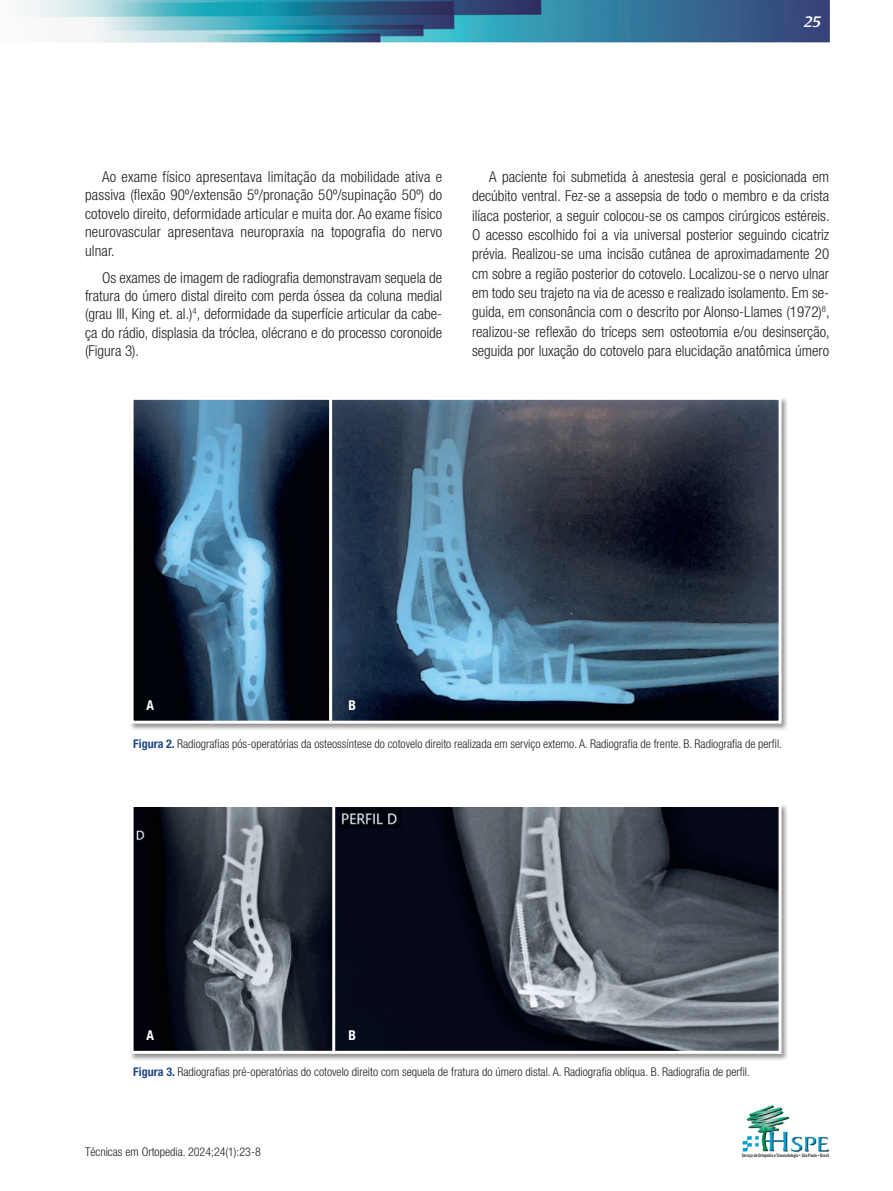
<style>
.page{position:relative;width:893px;height:1191px;background:#fff}
.page>*{position:absolute;margin:0;border:0;box-sizing:border-box;transform-origin:0 0}
.t1{font:300 condensed 15px/19.4px "Helvetica Neue";color:#231f20;text-align:justify}
.t2{font:600 15px "Raspoutine";color:#fff}
.t3{font:700 condensed 13.5px "Helvetica Neue";color:#fff}
.t4{font:300 condensed 12px "Helvetica Neue";color:#231f20}
.t5{font:700 4.5px "News Gothic BT";color:#231f20;scale:.8 1}
.s1{font-weight:700;color:#1c4788}
</style>
<div class="page">
<img style="left:25px;top:0;width:804px;height:43px">
<img style="left:742px;top:1105px;width:87px;height:47px">
<div style="left:129px;top:395px;width:660px;height:336px;background:#231f20;opacity:.5"></div>
<img style="left:135px;top:401px;width:643px;height:318px">
<div style="left:131px;top:397px;width:651px;height:326px;border:3px solid #fff"></div>
<div style="left:129px;top:802px;width:660px;height:259px;background:#231f20;opacity:.5"></div>
<img style="left:135px;top:808px;width:643px;height:241px">
<div style="left:131px;top:804px;width:651px;height:249px;border:3px solid #fff"></div>
<hr style="left:329px;top:397px;width:3px;height:323px;background:#fff">
<hr style="left:332px;top:804px;width:3px;height:249px;background:#fff">
<p class="t2" style="left:804px;top:14px;width:18px">25</p>
<p class="t1" style="left:85px;top:167px;width:359px;line-height:18.3px;text-indent:17px">Ao exame físico apresentava limitação da mobilidade ativa e passiva (flexão 90º/extensão 5º/pronação 50º/supinação 50º) do cotovelo direito, deformidade articular e muita dor. Ao exame físico neurovascular apresentava neuropraxia na topografia do nervo ulnar.</p>
<p class="t1" style="left:85px;top:268px;width:359px;line-height:18.3px;text-indent:17px">Os exames de imagem de radiografia demonstravam sequela de fratura do úmero distal direito com perda óssea da coluna medial (grau III, King et. al.)<sup>4</sup>, deformidade da superfície articular da cabe&shy;ça do rádio, displasia da tróclea, olécrano e do processo coronoide (Figura 3).</p>
<p class="t1" style="left:472px;top:167px;width:359px;text-indent:17px">A paciente foi submetida à anestesia geral e posicionada em decúbito ventral. Fez-se a assepsia de todo o membro e da crista ilíaca posterior, a seguir colocou-se os campos cirúrgicos estéreis.<br>O acesso escolhido foi a via universal posterior seguindo cicatriz prévia. Realizou-se uma incisão cutânea de aproximadamente 20 cm sobre a região posterior do cotovelo. Localizou-se o nervo ulnar em todo seu trajeto na via de acesso e realizado isolamento. Em se&shy;guida, em consonância com o descrito por Alonso-Llames (1972)<sup>8</sup>, realizou-se reflexão do tríceps sem osteotomia e/ou desinserção, seguida por luxação do cotovelo para elucidação anatômica úmero</p>
<p class="t3" style="left:146px;top:697px;width:9px">A</p>
<p class="t3" style="left:349px;top:697px;width:9px">B</p>
<p class="t4" style="left:133px;top:737px;width:650px"><span class="s1">Figura 2.</span> Radiografias pós-operatórias da osteossíntese do cotovelo direito realizada em serviço externo. A. Radiografia de frente. B. Radiografia de perfil.</p>
<p class="t3" style="left:146px;top:1027px;width:9px">A</p>
<p class="t3" style="left:349px;top:1027px;width:9px">B</p>
<p class="t4" style="left:133px;top:1065px;width:618px"><span class="s1">Figura 3.</span> Radiografias pré-operatórias do cotovelo direito com sequela de fratura do úmero distal. A. Radiografia oblíqua. B. Radiografia de perfil.</p>
<p class="t4" style="left:85px;top:1145px;width:177px">Técnicas em Ortopedia. 2024;24(1):23-8</p>
<p class="t5" style="left:742px;top:1152px;width:111px">Serviço de Ortopedia e Traumatologia • São Paulo • Brasil</p>
</div>
